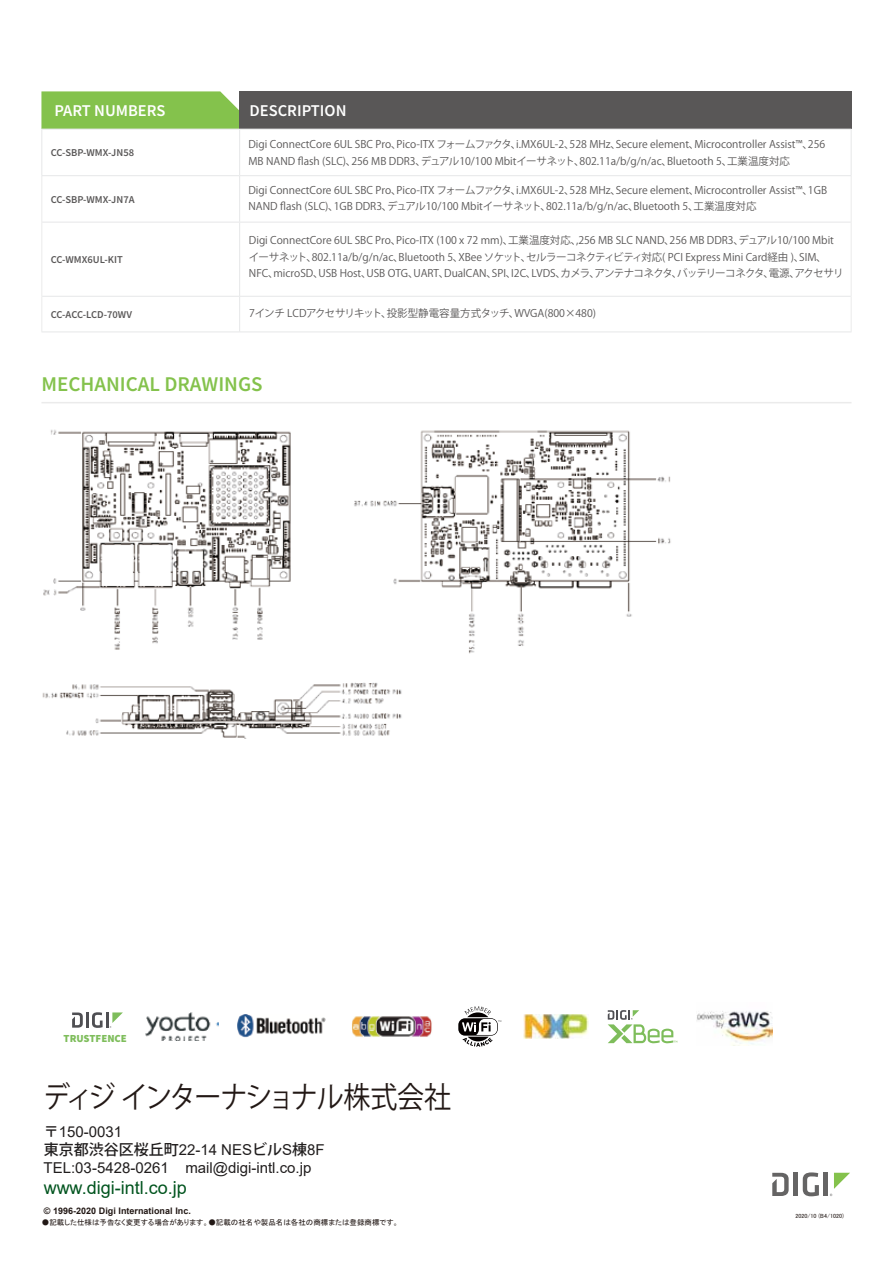
<style>
.page{position:relative;width:893px;height:1263px;background:#fff}
.page>*{position:absolute;margin:0;border:0;box-sizing:border-box;transform-origin:0 0}
.t1{font:29.7px "Koz Go Pro";letter-spacing:-.065em;color:#221815;scale:.91 1}
.t2{font:600 21px "Source Sans Pro";color:#84c24c}
.t3{font:18px "Arial";color:#00541e}
.t4{font:600 16.5px "Source Sans Pro";color:#fff}
.t5{font:15px "Arial";color:#211e1e}
.t6{font:500 15px "Koz Go Pr 6 N";color:#211e1e}
.t7{font:900 10.8px "Source Sans Pro";color:#7ebd5b}
.t8{font:10.5px/16.5px "Koz Go Pro";color:#595757}
.t9{font:600 10.5px "Source Sans Pro";color:#595757}
.t10{font:700 9px "Arial";color:#221815}
.t11{font:7.5px "MS P Gothic";color:#221815}
.t12{font:6px "MS P Gothic";color:#221815}
.s1{font-family:"Koz Go Pr 6 N";font-weight:500}
.s2{font-family:"Arial";font-weight:400}
</style>
<div class="page">
<svg style="left:41px;top:91px;width:198px;height:38px;background:#89c454"></svg>
<div style="left:239px;top:91px;width:612px;height:38px;background:#595757"></div>
<svg style="left:42px;top:176px;width:809px;height:156px"></svg>
<hr style="left:239px;top:129px;width:1px;height:46px;background:#e6e7e8">
<hr style="left:239px;top:176px;width:1px;height:46px;background:#e6e7e8">
<hr style="left:239px;top:222px;width:1px;height:74px;background:#e6e7e8">
<hr style="left:239px;top:297px;width:1px;height:35px;background:#e6e7e8">
<hr style="left:41px;top:176px;width:1px;height:46px;background:#ebebeb">
<hr style="left:851px;top:176px;width:1px;height:46px;background:#ebebeb">
<hr style="left:41px;top:222px;width:1px;height:74px;background:#ebebeb">
<hr style="left:851px;top:222px;width:1px;height:74px;background:#ebebeb">
<hr style="left:41px;top:296px;width:1px;height:36px;background:#ebebeb">
<hr style="left:851px;top:296px;width:1px;height:36px;background:#ebebeb">
<hr style="left:41px;top:129px;width:199px;height:1px;background:#e6e7e8">
<hr style="left:41px;top:129px;width:1px;height:46px;background:#e6e7e8">
<hr style="left:240px;top:129px;width:611px;height:1px;background:#e6e7e8">
<hr style="left:851px;top:129px;width:1px;height:46px;background:#e6e7e8">
<hr style="left:41px;top:175px;width:199px;height:1px;background:#e6e7e8">
<hr style="left:240px;top:175px;width:611px;height:1px;background:#e6e7e8">
<hr style="left:42px;top:222px;width:198px;height:1px;background:#e6e7e8">
<hr style="left:240px;top:222px;width:611px;height:1px;background:#e6e7e8">
<hr style="left:42px;top:296px;width:198px;height:1px;background:#e6e7e8">
<hr style="left:240px;top:296px;width:611px;height:1px;background:#e6e7e8">
<hr style="left:41px;top:332px;width:199px;height:1px;background:#e6e7e8">
<hr style="left:240px;top:332px;width:611px;height:1px;background:#e6e7e8">
<hr style="left:86px;top:1012px;width:3px;height:16px;background:#4f4f53">
<svg style="left:92px;top:1012px;width:11px;height:16px"></svg>
<hr style="left:106px;top:1012px;width:3px;height:16px;background:#4f4f53">
<svg style="left:72px;top:1012px;width:11px;height:16px"></svg>
<svg style="left:110px;top:1012px;width:13px;height:16px"></svg>
<img style="left:352px;top:1016px;width:80px;height:21px">
<img style="left:238px;top:1015px;width:88px;height:23px">
<img style="left:523px;top:1014px;width:65px;height:25px">
<svg style="left:458px;top:1018px;width:40px;height:18px"></svg>
<svg style="left:462px;top:1006px;width:39px;height:41px"></svg>
<img style="left:146px;top:1013px;width:72px;height:27px">
<svg style="left:608px;top:1010px;width:69px;height:33px"></svg>
<img style="left:42px;top:682px;width:360px;height:56px">
<img style="left:354px;top:430px;width:317px;height:224px">
<hr style="left:41px;top:402px;width:810px;height:1px;background:#ebebeb">
<img style="left:43px;top:429px;width:248px;height:221px">
<img style="left:696px;top:1011px;width:76px;height:34px">
<div style="left:793px;top:1173px;width:5px;height:23px;background:#656464"></div>
<svg style="left:803px;top:1172px;width:16px;height:24px"></svg>
<hr style="left:824px;top:1173px;width:4px;height:23px;background:#656464">
<svg style="left:772px;top:1173px;width:17px;height:23px"></svg>
<svg style="left:830px;top:1173px;width:20px;height:23px"></svg>
<h3 class="t4" style="left:54px;top:100px;width:113px">PART NUMBERS</h3>
<h3 class="t4" style="left:250px;top:100px;width:99px">DESCRIPTION</h3>
<p class="t9" style="left:51px;top:146px;width:85px">CC-SBP-WMX-JN58</p>
<p class="t9" style="left:51px;top:192px;width:85px">CC-SBP-WMX-JN7A</p>
<p class="t8" style="left:248px;top:136px;width:578px">Digi ConnectCore 6UL SBC Pro、Pico-ITX フォームファクタ、i.MX6UL-2、528 MHz、Secure element、Microcontroller Assist™、256<br>MB NAND flash (SLC)、256 MB DDR3、デュアル10/100 Mbitイーサネット、802.11a/b/g/n/ac、Bluetooth 5、工業温度対応</p>
<p class="t8" style="left:248px;top:182px;width:580px">Digi ConnectCore 6UL SBC Pro、Pico-ITX フォームファクタ、i.MX6UL-2、528 MHz、Secure element、Microcontroller Assist™、1GB<br>NAND flash (SLC)、1GB DDR3、デュアル10/100 Mbitイーサネット、802.11a/b/g/n/ac、Bluetooth 5、工業温度対応</p>
<p class="t9" style="left:51px;top:253px;width:74px">CC-WMX6UL-KIT</p>
<p class="t9" style="left:51px;top:308px;width:83px">CC-ACC-LCD-70WV</p>
<p class="t8" style="left:249px;top:232px;width:596px">Digi ConnectCore 6UL SBC Pro、Pico-ITX (100 x 72 mm)、工業温度対応、,256 MB SLC NAND、256 MB DDR3、デュアル10/100 Mbitイーサネット、802.11a/b/g/n/ac、Bluetooth 5、XBee ソケット、セルラーコネクティビティ対応( PCI Express Mini Card経由 )、SIM、<br>NFC、microSD、USB Host、USB OTG、UART、DualCAN、SPI、I2C、LVDS、カメラ、アンテナコネクタ、バッテリーコネクタ、電源、アクセサリ</p>
<p class="t8" style="left:249px;top:305px;width:348px">7インチ LCDアクセサリキット、投影型静電容量方式タッチ、WVGA(800×480)</p>
<h2 class="t2" style="left:41px;top:371px;width:223px">MECHANICAL DRAWINGS</h2>
<p class="t7" style="left:64px;top:1030px;width:65px">TRUSTFENCE</p>
<h1 class="t1" style="left:43px;top:1078px;width:450px">ディジ インターナショナル株式会社</h1>
<h3 class="t5" style="left:44px;top:1122px;width:80px"><span class="s1">〒</span>150-0031</h3>
<h3 class="t6" style="left:44px;top:1141px;width:282px">東京都渋谷区桜丘町<span class="s2">22-14 NES</span>ビル<span class="s2">S</span>棟<span class="s2">8F</span></h3>
<h3 class="t5" style="left:44px;top:1158px;width:269px">TEL:03-5428-0261 mail@digi-intl.co.jp</h3>
<h3 class="t3" style="left:44px;top:1175px;width:145px">www.digi-intl.co.jp</h3>
<p class="t10" style="left:44px;top:1204px;width:149px">© 1996-2020 Digi International Inc.</p>
<p class="t11" style="left:42px;top:1219px;width:358px">●記載した仕様は予告なく変更する場合があります。●記載の社名や製品名は各社の商標または登録商標です。</p>
<p class="t12" style="left:796px;top:1212px;width:50px">2020/10 (B4/1020)</p>
</div>
